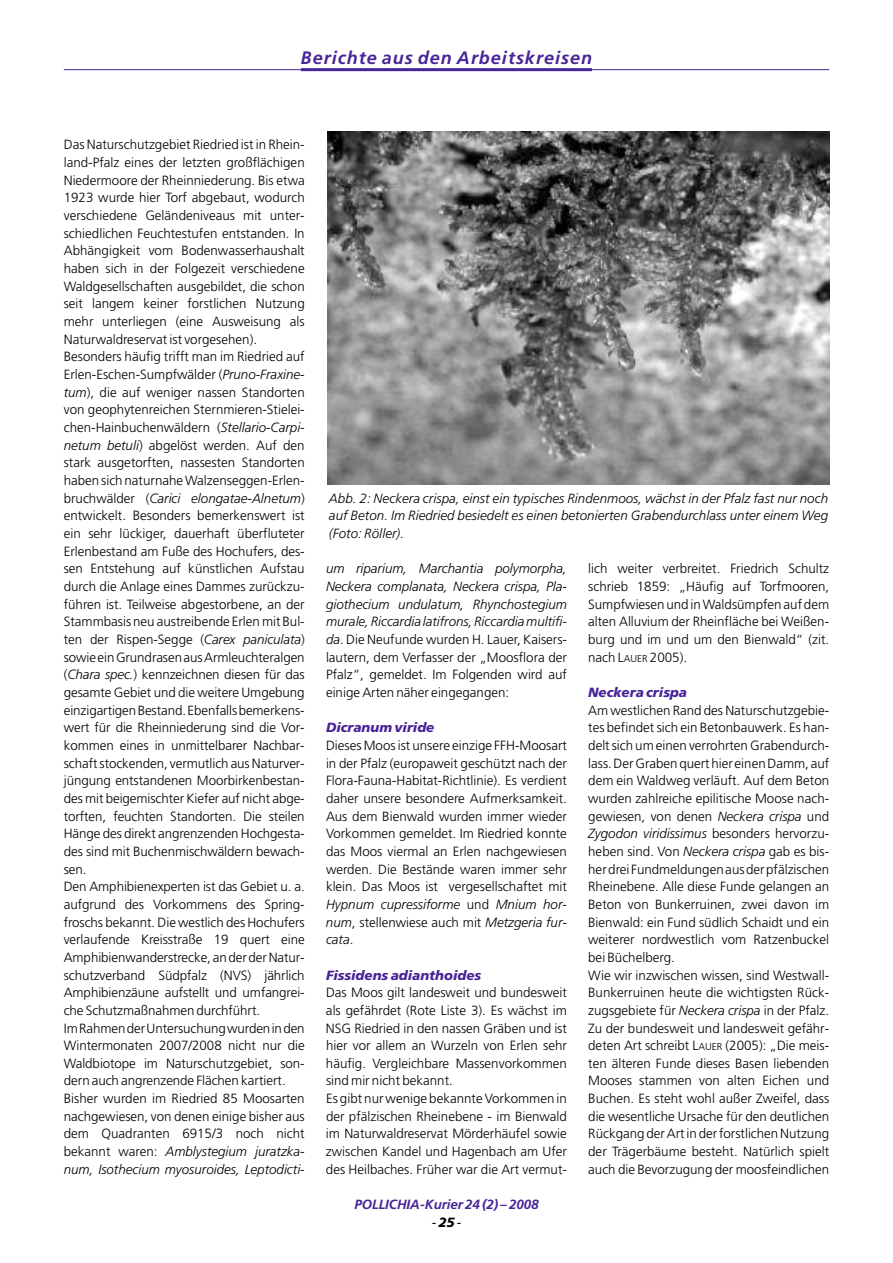
<style>
.page{position:relative;width:893px;height:1263px;background:#fff}
.page>*{position:absolute;margin:0;border:0;box-sizing:border-box;transform-origin:0 0}
.t1{font:italic 700 18px "Frutiger";letter-spacing:.055em;color:#482498}
.t2{font:300 13.35px/17.7px "Frutiger";color:#000}
.t3{font:italic 300 13.35px/17.7px "Frutiger";color:#000;text-align:justify}
.t4{font:italic 900 13.35px "Frutiger";color:#482498}
.t5{font:italic 700 13.35px/17.7px "Frutiger";letter-spacing:-.005em;color:#482498;text-align:center}
.s1{font-style:italic}
.s2{font-style:normal}
.s3{font-weight:400;color:#000}
.s4{font-weight:900;color:#000}
.s5{font-size:10.05px}
</style>
<div class="page">
<hr style="left:301px;top:68px;width:291px;height:3px;background:#482498">
<hr style="left:64px;top:69px;width:765px;height:1px;background:#482498">
<img style="left:327px;top:132px;width:503px;height:353px">
<h1 class="t1" style="left:301px;top:50px;width:292px">Berichte aus den Arbeitskreisen</h1>
<p class="t2" style="left:64px;top:137px;width:242px">Das Naturschutzgebiet Riedried ist in Rhein&shy;land-Pfalz eines der letzten großflächigen Niedermoore der Rheinniederung. Bis etwa 1923 wurde hier Torf abgebaut, wodurch verschiedene Geländeniveaus mit unter&shy;schiedlichen Feuchtestufen entstanden. In Abhängigkeit vom Bodenwasserhaushalt haben sich in der Folgezeit verschiedene Waldgesellschaften ausgebildet, die schon seit langem keiner forstlichen Nutzung mehr unterliegen (eine Ausweisung als Naturwaldreservat ist vorgesehen).<br>Besonders häufig trifft man im Riedried auf Erlen-Eschen-Sumpfwälder (<span class="s1">Pruno-Fraxine&shy;tum</span>), die auf weniger nassen Standorten von geophytenreichen Sternmieren-Stielei&shy;chen-Hainbuchenwäldern (<span class="s1">Stellario-Carpi&shy;netum betuli</span>) abgelöst werden. Auf den stark ausgetorften, nassesten Standorten habensichnaturnaheWalzenseggen-Erlen&shy;bruchwälder (<span class="s1">Carici elongatae-Alnetum</span>) entwickelt. Besonders bemerkenswert ist ein sehr lückiger, dauerhaft überfluteter Erlenbestand am Fuße des Hochufers, des&shy;sen Entstehung auf künstlichen Aufstau durch die Anlage eines Dammes zurückzu&shy;führen ist. Teilweise abgestorbene, an der Stammbasis neu austreibende Erlen mit Bul&shy;ten der Rispen-Segge (<span class="s1">Carex paniculata</span>) sowieeinGrundrasenausArmleuchteralgen (<span class="s1">Chara spec.</span>) kennzeichnen diesen für das gesamte Gebiet und die weitere Umgebung einzigartigenBestand.Ebenfallsbemerkens&shy;wert für die Rheinniederung sind die Vor&shy;kommen eines in unmittelbarer Nachbar&shy;schaft stockenden, vermutlich aus Naturver&shy;jüngung entstandenen Moorbirkenbestan&shy;des mit beigemischter Kiefer auf nicht abge&shy;torften, feuchten Standorten. Die steilen Hänge des direkt angrenzenden Hochgesta&shy;des sind mit Buchenmischwäldern bewach&shy;sen.<br>Den Amphibienexperten ist das Gebiet u. a. aufgrund des Vorkommens des Spring&shy;froschs bekannt. Die westlich des Hochufers verlaufende Kreisstraße 19 quert eine Amphibienwanderstrecke, anderderNatur&shy;schutzverband Südpfalz (NVS) jährlich Amphibienzäune aufstellt und umfangrei&shy;che Schutzmaßnahmen durchführt.<br>ImRahmenderUntersuchungwurdeninden Wintermonaten 2007/2008 nicht nur die Waldbiotope im Naturschutzgebiet, son&shy;dern auch angrenzende Flächen kartiert.<br>Bisher wurden im Riedried 85 Moosarten nachgewiesen, von denen einige bisher aus dem Quadranten 6915/3 noch nicht bekannt waren: <span class="s1">Amblystegium juratzka&shy;num, Isothecium myosuroides, Leptodicti-</span></p>
<p class="t3" style="left:329px;top:490px;width:501px">Abb. 2: Neckera crispa, einst ein typisches Rindenmoos, wächst in der Pfalz fast nur noch auf Beton. Im Riedried besiedelt es einen betonierten Grabendurchlass unter einem Weg (Foto: Röller).</p>
<p class="t3" style="left:326px;top:561px;width:242px">um riparium, Marchantia polymorpha, Neckera complanata, Neckera crispa, Pla&shy;giothecium undulatum, Rhynchostegium murale,Riccardia latifrons,Riccardiamultifi&shy;da<span class="s2">. Die Neufunde wurden H. Lauer, Kaisers&shy;lautern, dem Verfasser der „Moosflora der Pfalz“, gemeldet. Im Folgenden wird auf einige Arten näher eingegangen:</span></p>
<p class="t4" style="left:326px;top:722px;width:110px">Dicranum viride</p>
<p class="t2" style="left:326px;top:737px;width:242px;text-align:justify">Dieses Moos ist unsere einzige FFH-Moosart in der Pfalz (europaweit geschützt nach der Flora-Fauna-Habitat-Richtlinie). Es verdient daher unsere besondere Aufmerksamkeit.<br>Aus dem Bienwald wurden immer wieder Vorkommen gemeldet. Im Riedried konnte das Moos viermal an Erlen nachgewiesen werden. Die Bestände waren immer sehr klein. Das Moos ist vergesellschaftet mit <span class="s1">Hypnum cupressiforme</span> und <span class="s1">Mnium hor&shy;num</span>, stellenwiese auch mit <span class="s1">Metzgeria fur&shy;cata</span>.</p>
<p class="t4" style="left:326px;top:969px;width:157px">Fissidens adianthoides</p>
<p class="t2" style="left:326px;top:985px;width:242px">Das Moos gilt landesweit und bundesweit als gefährdet (Rote Liste 3). Es wächst im NSG Riedried in den nassen Gräben und ist hier vor allem an Wurzeln von Erlen sehr häufig. Vergleichbare Massenvorkommen sind mir nicht bekannt.<br>Es gibt nur wenige bekannte Vorkommen in der pfälzischen Rheinebene - im Bienwald im Naturwaldreservat Mörderhäufel sowie zwischen Kandel und Hagenbach am Ufer des Heilbaches. Früher war die Art vermut-</p>
<p class="t5" style="left:354px;top:1196px;width:186px">POLLICHIA-Kurier 24 (2) – 2008 <span class="s3">-</span><span class="s4">25</span><span class="s3">-</span></p>
<p class="t2" style="left:588px;top:561px;width:242px;text-align:justify">lich weiter verbreitet. Friedrich Schultz schrieb 1859: „Häufig auf Torfmooren, Sumpfwiesen und inWaldsümpfen aufdem alten Alluvium der Rheinfläche bei Weißen&shy;burg und im und um den Bienwald“ (zit. nach L<span class="s5">AUER</span> 2005).</p>
<p class="t4" style="left:588px;top:687px;width:100px">Neckera crispa</p>
<p class="t2" style="left:588px;top:702px;width:242px">Am westlichen Rand des Naturschutzgebie&shy;tes befindet sich ein Betonbauwerk. Es han&shy;deltsich um einen verrohrten Grabendurch&shy;lass.DerGrabenquerthier einenDamm, auf dem ein Waldweg verläuft. Auf dem Beton wurden zahlreiche epilitische Moose nach&shy;gewiesen, von denen <span class="s1">Neckera crispa</span> und <span class="s1">Zygodon viridissimus</span> besonders hervorzu&shy;heben sind. Von <span class="s1">Neckera crispa</span> gab es bis&shy;herdrei Fundmeldungenausderpfälzischen Rheinebene. Alle diese Funde gelangen an Beton von Bunkerruinen, zwei davon im Bienwald: ein Fund südlich Schaidt und ein weiterer nordwestlich vom Ratzenbuckel bei Büchelberg.<br>Wie wir inzwischen wissen, sind Westwall-Bunkerruinen heute die wichtigsten Rück&shy;zugsgebiete für <span class="s1">Neckera crispa</span> in der Pfalz.<br>Zu der bundesweit und landesweit gefähr&shy;deten Art schreibt L<span class="s5">AUER</span> (2005): „Die meis&shy;ten älteren Funde dieses Basen liebenden Mooses stammen von alten Eichen und Buchen. Es steht wohl außer Zweifel, dass die wesentliche Ursache für den deutlichen RückgangderArtinderforstlichenNutzung der Trägerbäume besteht. Natürlich spielt auch die Bevorzugung der moosfeindlichen</p>
</div>
